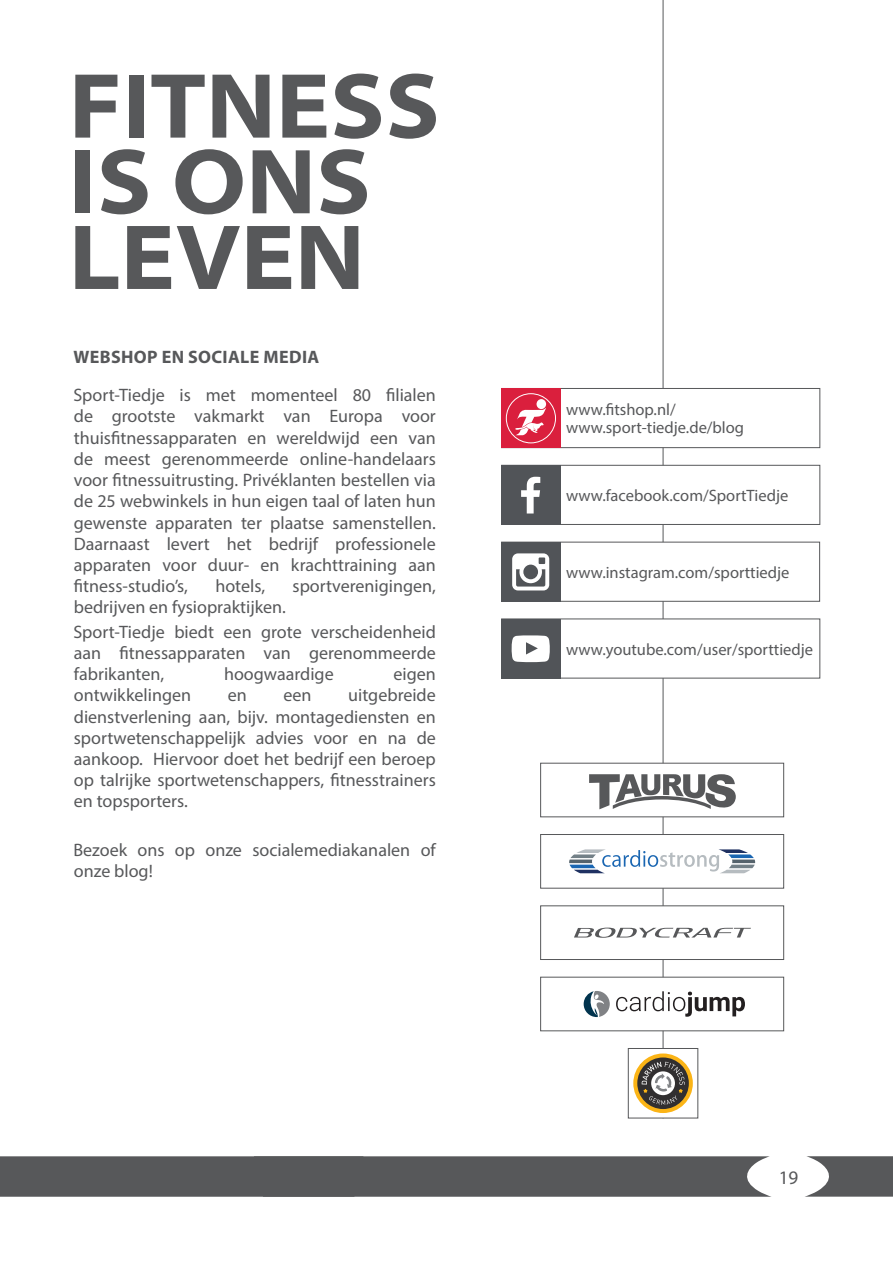
<style>
.page{position:relative;width:893px;height:1263px;background:#fff}
.page>*{position:absolute;margin:0;border:0;box-sizing:border-box;transform-origin:0 0}
.t1{font:700 semi-expanded 93.3px "Myriad Pro";color:#57585a}
.t2{font:19.2px "Myriad Pro";color:#57585a}
.t3{font:18px/21.1px "Myriad Pro";color:#57585a;text-align:justify}
.Fließtext_Fett{font:700 18px "Myriad Pro";letter-spacing:.02em;color:#57585a}
.t4{font:16.5px "Myriad Pro";color:#57585a}
</style>
<div class="page">
<svg style="left:0;top:1156px;width:771px;height:41px;background:#5c5d5f"></svg>
<svg style="left:805px;top:1156px;width:88px;height:41px"></svg>
<hr style="left:663px;top:0;width:1px;height:1118px;background:#57585a">
<div style="left:540px;top:763px;width:244px;height:54px;background:#fff;border:1px solid #57585a"></div>
<svg style="left:589px;top:774px;width:147px;height:35px"></svg>
<div style="left:540px;top:905px;width:244px;height:55px;background:#fff;border:1px solid #57585a"></div>
<svg style="left:574px;top:927px;width:177px;height:11px"></svg>
<div style="left:540px;top:834px;width:244px;height:54px;background:#fff;border:1px solid #57585a"></div>
<svg style="left:569px;top:849px;width:186px;height:24px"></svg>
<div style="left:540px;top:977px;width:244px;height:54px;background:#fff;border:1px solid #57585a"></div>
<svg style="left:616px;top:991px;width:129px;height:26px"></svg>
<svg style="left:584px;top:991px;width:26px;height:26px"></svg>
<div style="left:628px;top:1048px;width:70px;height:70px;background:#fff;border:1px solid #57585a"></div>
<svg style="left:633px;top:1053px;width:60px;height:60px"></svg>
<div style="left:501px;top:465px;width:319px;height:60px;background:#fff;border:1px solid #57585a"></div>
<div style="left:501px;top:465px;width:60px;height:60px;background:#515458"></div>
<svg style="left:521px;top:477px;width:19px;height:36px"></svg>
<div style="left:501px;top:542px;width:319px;height:60px;background:#fff;border:1px solid #57585a"></div>
<div style="left:501px;top:542px;width:59px;height:60px;background:#515458"></div>
<svg style="left:512px;top:553px;width:37px;height:37px"></svg>
<div style="left:501px;top:619px;width:319px;height:59px;background:#fff"></div>
<div style="left:501px;top:619px;width:59px;height:59px;background:#515458"></div>
<svg style="left:511px;top:635px;width:39px;height:27px"></svg>
<div style="left:501px;top:388px;width:319px;height:60px;background:#fff;border:1px solid #57585a"></div>
<div style="left:501px;top:389px;width:60px;height:59px;background:#da1f3d"></div>
<svg style="left:506px;top:393px;width:50px;height:50px"></svg>
<p class="t1" style="left:69px;top:44px;width:373px">FITNESS</p>
<p class="t1" style="left:69px;top:120px;width:304px">IS ONS</p>
<p class="t1" style="left:69px;top:196px;width:297px">LEVEN</p>
<p class="Fließtext_Fett" style="left:73px;top:345px;width:247px">WEBSHOP EN SOCIALE MEDIA</p>
<p class="t3" style="left:73px;top:384px;width:364px">Sport-Tiedje is met momenteel 80 filialen de grootste vakmarkt van Europa voor thuisfitnessapparaten en wereldwijd een van de meest gerenommeerde online-handelaars voor fitnessuitrusting. Privéklanten bestellen via de 25 webwinkels in hun eigen taal of laten hun gewenste apparaten ter plaatse samenstellen.<br>Daarnaast levert het bedrijf professionele apparaten voor duur- en krachttraining aan fitness-studio’s,</p>
<p class="t3" style="left:215px;top:575px;width:51px">hotels,</p>
<p class="t3" style="left:293px;top:575px;width:145px">sportverenigingen,</p>
<p class="t3" style="left:74px;top:596px;width:214px">bedrijven en fysiopraktijken.</p>
<p class="t3" style="left:73px;top:621px;width:364px">Sport-Tiedje biedt een grote verscheidenheid aan fitnessapparaten van gerenommeerde fabrikanten,</p>
<p class="t3" style="left:224px;top:663px;width:111px">hoogwaardige</p>
<p class="t3" style="left:393px;top:663px;width:44px">eigen</p>
<p class="t3" style="left:74px;top:684px;width:364px;text-indent:274px">uitgebreide dienstverlening aan, bijv. montagediensten en sportwetenschappelijk advies voor en na de aankoop. Hiervoor doet het bedrijf een beroep op talrijke sportwetenschappers, fitnesstrainers en topsporters.</p>
<p class="t3" style="left:73px;top:839px;width:364px">Bezoek ons op onze socialemediakanalen of onze blog!</p>
<p class="t3" style="left:74px;top:684px;width:119px">ontwikkelingen</p>
<p class="t3" style="left:228px;top:684px;width:21px">en</p>
<p class="t3" style="left:284px;top:684px;width:30px">een</p>
<p class="t4" style="left:566px;top:399px;width:111px">www.fitshop.nl/</p>
<p class="t4" style="left:566px;top:418px;width:180px">www.sport-tiedje.de/blog</p>
<p class="t4" style="left:566px;top:485px;width:224px">www.facebook.com/SportTiedje</p>
<p class="t4" style="left:566px;top:562px;width:225px">www.instagram.com/sporttiedje</p>
<p class="t4" style="left:566px;top:639px;width:248px">www.youtube.com/user/sporttiedje</p>
<p class="t2" style="left:779px;top:1166px;width:21px">19</p>
</div>
